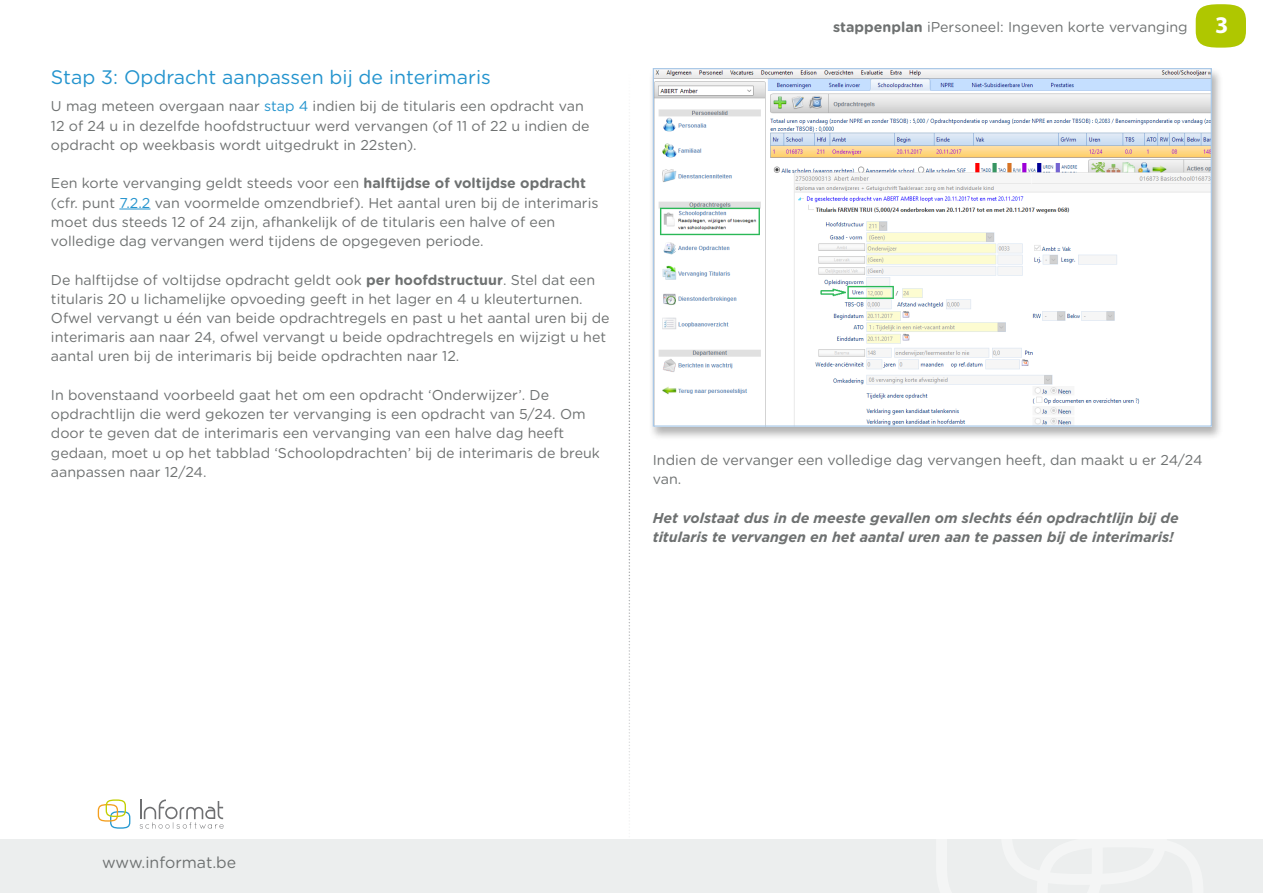
<style>
.page{position:relative;width:1263px;height:893px;background:#fff}
.page>*{position:absolute;margin:0;border:0;box-sizing:border-box;transform-origin:0 0}
.t1{font:700 24px "Myriad Pro";color:#fff}
.t2{font:19.5px "Gotham Rounded";color:#2494ce}
.t3{font:15.9px "Gotham Rounded";color:#6e7171}
.t4{font:14.25px/19.2px "Gotham Rounded";color:#6e7171}
.t5{font:italic 700 14.25px/19.2px "Gotham";color:#6e7171}
.s1{color:#2494ce}
.s2{font-weight:700}
</style>
<div class="page">
<svg style="left:629px;top:109px;width:1px;height:709px"></svg>
<div style="left:0;top:839px;width:1263px;height:54px;background:#eceeee"></div>
<svg style="left:140px;top:799px;width:84px;height:30px"></svg>
<svg style="left:98px;top:799px;width:32px;height:30px"></svg>
<svg style="left:1196px;top:4px;width:50px;height:44px;background:#b7cd1c"></svg>
<hr style="left:119px;top:209px;width:31px;height:1px;background:#2494ce">
<div style="left:649px;top:67px;width:574px;height:374px;background:#000;opacity:.3"></div>
<img style="left:655px;top:70px;width:555px;height:355px">
<h2 class="t2" style="left:51px;top:63px;width:441px">Stap 3: Opdracht aanpassen bij de interimaris</h2>
<p class="t4" style="left:51px;top:96px;width:540px">U mag meteen overgaan naar <span class="s1">stap 4</span> indien bij de titularis een opdracht van<br>12 of 24 u in dezelfde hoofdstructuur werd vervangen (of 11 of 22 u indien de opdracht op weekbasis wordt uitgedrukt in 22sten).</p>
<p class="t4" style="left:51px;top:173px;width:549px">Een korte vervanging geldt steeds voor een <span class="s2">halftijdse of voltijdse opdracht </span>(cfr. punt <span class="s1">7.2.2</span> van voormelde omzendbrief). Het aantal uren bij de interimaris moet dus steeds 12 of 24 zijn, afhankelijk of de titularis een halve of een volledige dag vervangen werd tijdens de opgegeven periode.</p>
<p class="t4" style="left:51px;top:269px;width:560px">De halftijdse of voltijdse opdracht geldt ook <span class="s2">per hoofdstructuur</span>. Stel dat een titularis 20 u lichamelijke opvoeding geeft in het lager en 4 u kleuterturnen.<br>Ofwel vervangt u één van beide opdrachtregels en past u het aantal uren bij de interimaris aan naar 24, ofwel vervangt u beide opdrachtregels en wijzigt u het aantal uren bij de interimaris bij beide opdrachten naar 12.</p>
<p class="t4" style="left:51px;top:385px;width:550px">In bovenstaand voorbeeld gaat het om een opdracht ‘Onderwijzer’. De opdrachtlijn die werd gekozen ter vervanging is een opdracht van 5/24. Om door te geven dat de interimaris een vervanging van een halve dag heeft gedaan, moet u op het tabblad ‘Schoolopdrachten’ bij de interimaris de breuk aanpassen naar 12/24.</p>
<p class="t4" style="left:833px;top:17px;width:356px"><span class="s2">stappenplan</span> iPersoneel: Ingeven korte vervanging</p>
<h1 class="t1" style="left:1215px;top:10px;width:15px">3</h1>
<p class="t4" style="left:653px;top:450px;width:551px">Indien de vervanger een volledige dag vervangen heeft, dan maakt u er 24/24 van.</p>
<p class="t5" style="left:653px;top:508px;width:527px">Het volstaat dus in de meeste gevallen om slechts één opdrachtlijn bij de titularis te vervangen en het aantal uren aan te passen bij de interimaris!</p>
<p class="t3" style="left:102px;top:852px;width:136px">www.informat.be</p>
</div>
